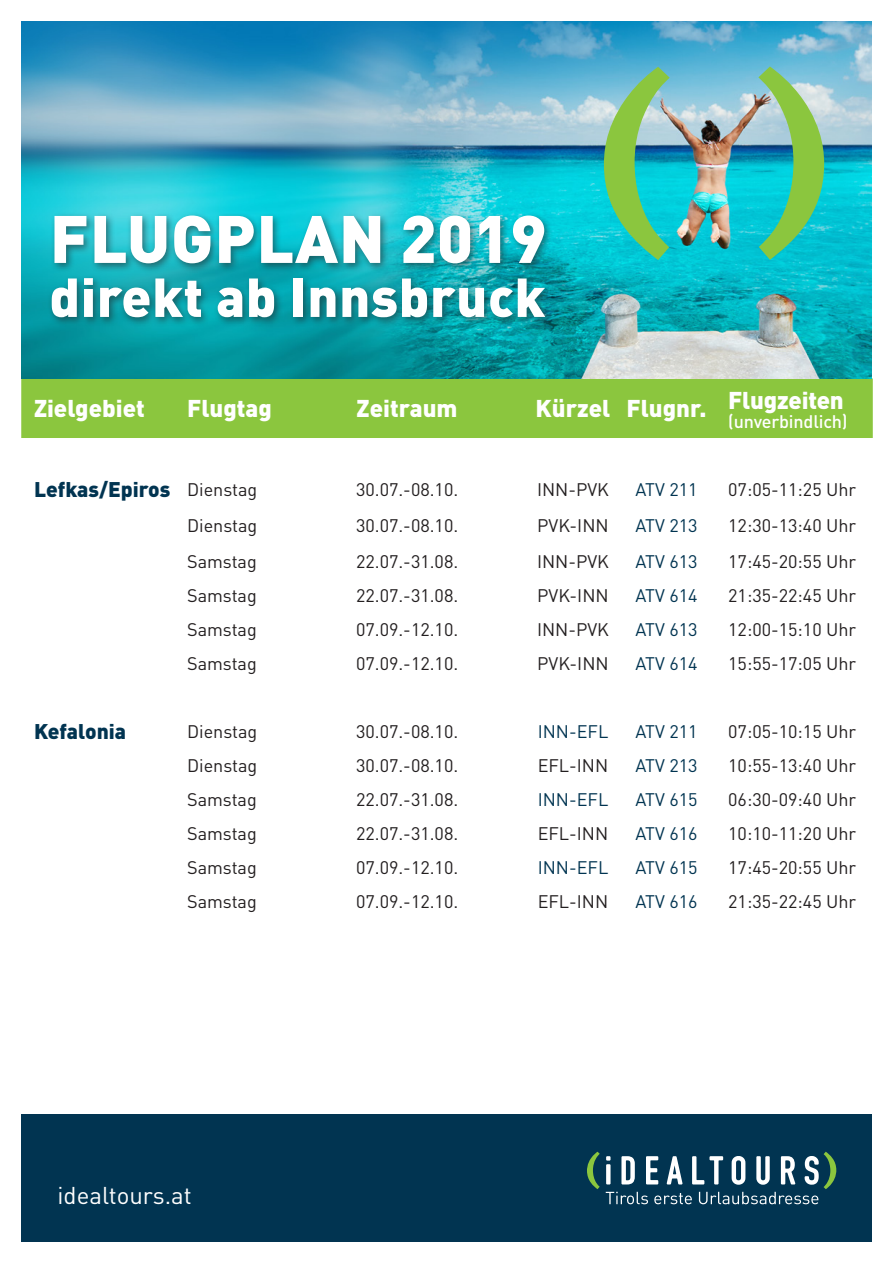
<style>
.page{position:relative;width:893px;height:1263px;background:#fff}
.page>*{position:absolute;margin:0;border:0;box-sizing:border-box;transform-origin:0 0}
.Überschrift{font:900 66px "DINOT";letter-spacing:.01em;color:#fff}
.Überschrift-2{font:900 54px "DINOT";letter-spacing:.01em;color:#fff}
.t1{font:900 24px "DINOT";color:#fff}
.t2{font:24px "DINOT";color:#fff}
.t3{font:900 21px "DINOT";color:#013451}
.t4{font:18px "DINOT";color:#231f20}
.t5{font:18px "DINOT";color:#013451}
.t6{font:500 18px "DINOT";letter-spacing:-.01em;color:#fff}
</style>
<div class="page">
<div style="left:21px;top:1114px;width:851px;height:128px;background:#013451"></div>
<svg style="left:587px;top:1152px;width:13px;height:37px"></svg>
<svg style="left:606px;top:1152px;width:230px;height:52px"></svg>
<div style="left:21px;top:378px;width:852px;height:60px;background:#8bc63e"></div>
<img style="left:21px;top:21px;width:851px;height:357px">
<svg style="left:604px;top:67px;width:66px;height:193px;background:#5fc397"></svg>
<svg style="left:758px;top:66px;width:66px;height:194px;background:#62c397"></svg>
<div style="left:48px;top:212px;width:507px;height:116px;background:#231f20;opacity:.55"></div>
<p class="Überschrift" style="left:50px;top:186px;width:498px">FLUGPLAN 2019</p>
<p class="Überschrift-2" style="left:49px;top:254px;width:497px">direkt ab Innsbruck</p>
<p class="t1" style="left:34px;top:389px;width:112px">Zielgebiet</p>
<p class="t1" style="left:187px;top:389px;width:86px">Flugtag</p>
<p class="t1" style="left:357px;top:389px;width:102px">Zeitraum</p>
<p class="t1" style="left:536px;top:389px;width:76px">Kürzel</p>
<p class="t1" style="left:626px;top:389px;width:82px">Flugnr.</p>
<p class="t1" style="left:728px;top:381px;width:117px">Flugzeiten</p>
<p class="t6" style="left:728px;top:408px;width:121px">(unverbindlich)</p>
<p class="t3" style="left:34px;top:473px;width:138px">Lefkas/Epiros</p>
<p class="t4" style="left:187px;top:476px;width:72px">Dienstag</p>
<p class="t4" style="left:356px;top:476px;width:104px">30.07.-08.10.</p>
<p class="t4" style="left:537px;top:476px;width:73px">INN-PVK</p>
<p class="t5" style="left:635px;top:476px;width:64px">ATV 211</p>
<p class="t4" style="left:728px;top:476px;width:129px">07:05-11:25 Uhr</p>
<p class="t4" style="left:187px;top:512px;width:72px">Dienstag</p>
<p class="t4" style="left:356px;top:512px;width:104px">30.07.-08.10.</p>
<p class="t4" style="left:537px;top:512px;width:73px">PVK-INN</p>
<p class="t5" style="left:635px;top:512px;width:64px">ATV 213</p>
<p class="t4" style="left:728px;top:512px;width:129px">12:30-13:40 Uhr</p>
<p class="t4" style="left:187px;top:548px;width:71px">Samstag</p>
<p class="t4" style="left:356px;top:548px;width:104px">22.07.-31.08.</p>
<p class="t4" style="left:537px;top:548px;width:73px">INN-PVK</p>
<p class="t5" style="left:635px;top:548px;width:64px">ATV 613</p>
<p class="t4" style="left:728px;top:548px;width:129px">17:45-20:55 Uhr</p>
<p class="t4" style="left:187px;top:582px;width:71px">Samstag</p>
<p class="t4" style="left:356px;top:582px;width:104px">22.07.-31.08.</p>
<p class="t4" style="left:537px;top:582px;width:73px">PVK-INN</p>
<p class="t5" style="left:635px;top:582px;width:64px">ATV 614</p>
<p class="t4" style="left:728px;top:582px;width:129px">21:35-22:45 Uhr</p>
<p class="t4" style="left:187px;top:616px;width:71px">Samstag</p>
<p class="t4" style="left:356px;top:616px;width:104px">07.09.-12.10.</p>
<p class="t4" style="left:537px;top:616px;width:73px">INN-PVK</p>
<p class="t5" style="left:635px;top:616px;width:64px">ATV 613</p>
<p class="t4" style="left:728px;top:616px;width:129px">12:00-15:10 Uhr</p>
<p class="t4" style="left:187px;top:650px;width:71px">Samstag</p>
<p class="t4" style="left:356px;top:650px;width:104px">07.09.-12.10.</p>
<p class="t4" style="left:537px;top:650px;width:73px">PVK-INN</p>
<p class="t5" style="left:635px;top:650px;width:64px">ATV 614</p>
<p class="t4" style="left:728px;top:650px;width:129px">15:55-17:05 Uhr</p>
<p class="t3" style="left:34px;top:715px;width:94px">Kefalonia</p>
<p class="t4" style="left:187px;top:718px;width:72px">Dienstag</p>
<p class="t4" style="left:356px;top:718px;width:104px">30.07.-08.10.</p>
<p class="t5" style="left:538px;top:718px;width:72px">INN-EFL</p>
<p class="t5" style="left:635px;top:718px;width:64px">ATV 211</p>
<p class="t4" style="left:728px;top:718px;width:129px">07:05-10:15 Uhr</p>
<p class="t4" style="left:187px;top:752px;width:72px">Dienstag</p>
<p class="t4" style="left:356px;top:752px;width:104px">30.07.-08.10.</p>
<p class="t4" style="left:538px;top:752px;width:72px">EFL-INN</p>
<p class="t5" style="left:635px;top:752px;width:64px">ATV 213</p>
<p class="t4" style="left:728px;top:752px;width:129px">10:55-13:40 Uhr</p>
<p class="t4" style="left:187px;top:786px;width:71px">Samstag</p>
<p class="t4" style="left:356px;top:786px;width:104px">22.07.-31.08.</p>
<p class="t5" style="left:538px;top:786px;width:72px">INN-EFL</p>
<p class="t5" style="left:635px;top:786px;width:64px">ATV 615</p>
<p class="t4" style="left:728px;top:786px;width:129px">06:30-09:40 Uhr</p>
<p class="t4" style="left:187px;top:820px;width:71px">Samstag</p>
<p class="t4" style="left:356px;top:820px;width:104px">22.07.-31.08.</p>
<p class="t4" style="left:538px;top:820px;width:72px">EFL-INN</p>
<p class="t5" style="left:635px;top:820px;width:64px">ATV 616</p>
<p class="t4" style="left:728px;top:820px;width:129px">10:10-11:20 Uhr</p>
<p class="t4" style="left:187px;top:854px;width:71px">Samstag</p>
<p class="t4" style="left:356px;top:854px;width:104px">07.09.-12.10.</p>
<p class="t5" style="left:538px;top:854px;width:72px">INN-EFL</p>
<p class="t5" style="left:635px;top:854px;width:64px">ATV 615</p>
<p class="t4" style="left:728px;top:854px;width:129px">17:45-20:55 Uhr</p>
<p class="t4" style="left:187px;top:888px;width:71px">Samstag</p>
<p class="t4" style="left:356px;top:888px;width:104px">07.09.-12.10.</p>
<p class="t4" style="left:538px;top:888px;width:72px">EFL-INN</p>
<p class="t5" style="left:635px;top:888px;width:64px">ATV 616</p>
<p class="t4" style="left:728px;top:888px;width:129px">21:35-22:45 Uhr</p>
<h3 class="t2" style="left:58px;top:1177px;width:136px">idealtours.at</h3>
</div>
